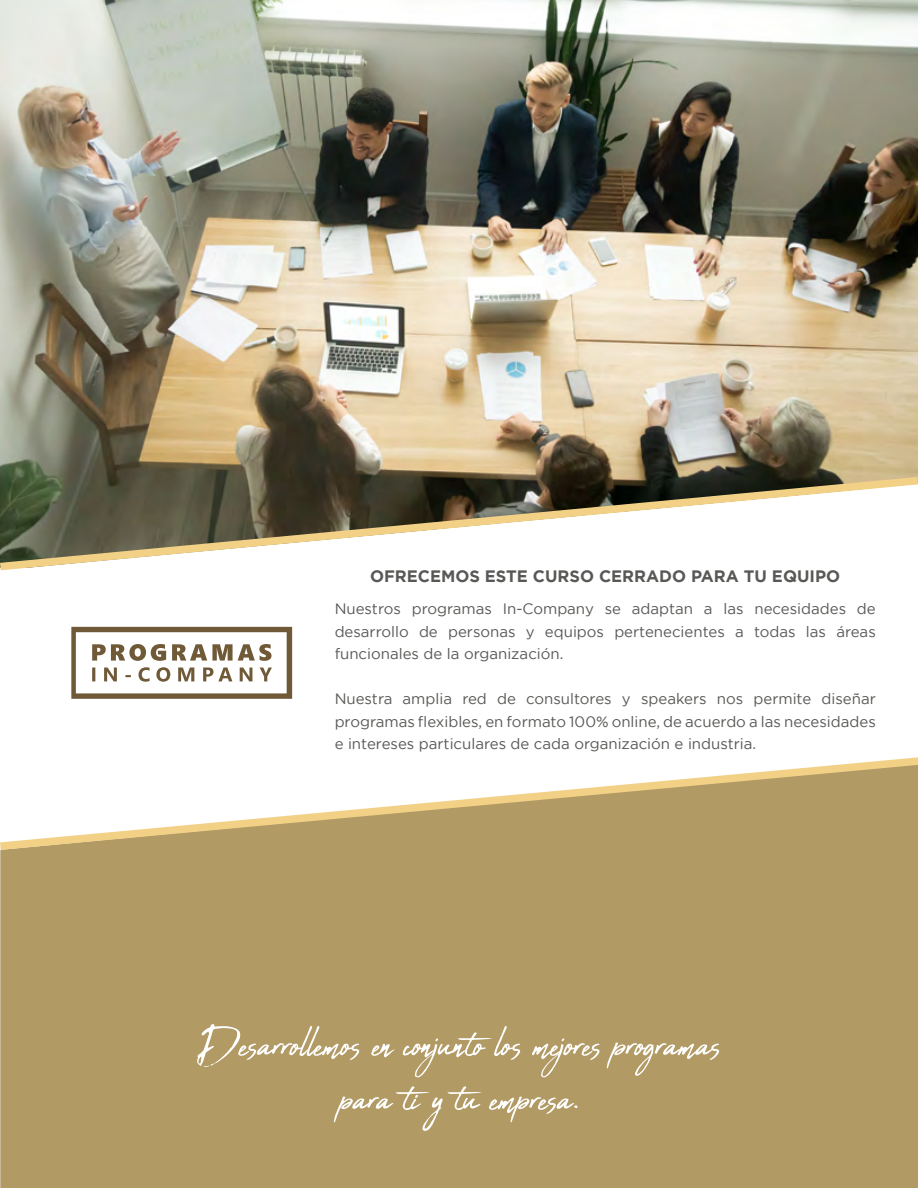
<style>
.page{position:relative;width:918px;height:1188px;background:#fff}
.page>*{position:absolute;margin:0;border:0;box-sizing:border-box;transform-origin:0 0}
.t1{font:54px/54px "Abuget";color:#fff;text-align:center}
.t2{font:700 16.5px "Gotham HTF";color:#585856}
.t3{font:15px/22.5px "Gotham HTF";color:#585856;text-align:justify}
</style>
<div class="page">
<img style="left:0;top:0;width:918px;height:473px">
<svg style="left:0;top:473px;width:918px;height:98px"></svg>
<div style="left:0;top:854px;width:918px;height:334px;background:#b29a65"></div>
<svg style="left:0;top:757px;width:918px;height:97px"></svg>
<svg style="left:71px;top:627px;width:221px;height:72px"></svg>
<p class="t2" style="left:370px;top:567px;width:472px">OFRECEMOS ESTE CURSO CERRADO PARA TU EQUIPO</p>
<p class="t3" style="left:335px;top:597px;width:543px">Nuestros programas In-Company se adaptan a las necesidades de desarrollo de personas y equipos pertenecientes a todas las áreas funcionales de la organización.</p>
<p class="t3" style="left:335px;top:687px;width:543px">Nuestra amplia red de consultores y speakers nos permite diseñar programas flexibles, en formato 100% online, de acuerdo a las necesidades e intereses particulares de cada organización e industria.</p>
<h1 class="t1" style="left:197px;top:1019px;width:525px">Desarrollemos en conjunto los mejores programas para ti y tu empresa.</h1>
</div>
